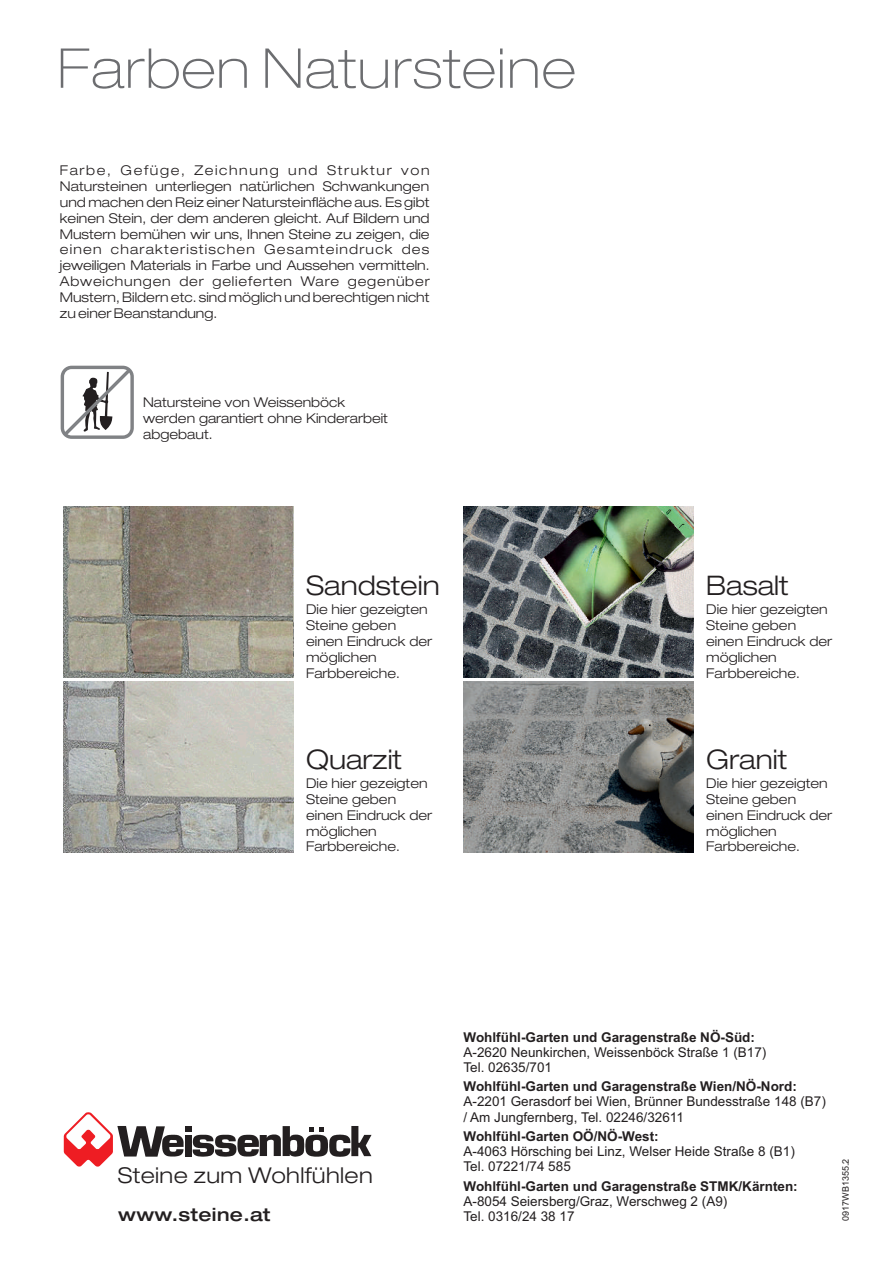
<style>
.page{position:relative;width:893px;height:1263px;background:#fff}
.page>*{position:absolute;margin:0;border:0;box-sizing:border-box;transform-origin:0 0}
.t1{font:100 expanded 54.9px "Helvetica Neue LT Std";letter-spacing:.02em;color:#6c6d70}
.t2{font:300 expanded 27px "Helvetica Neue LT Std";color:#231f20}
.t3{font:300 expanded 21.75px "Helvetica Neue LT Std";letter-spacing:.015em;color:#231f20}
.t4{font:500 expanded 18.15px "Helvetica Neue LT Std";letter-spacing:.02em;color:#231f20}
.t5{font:300 expanded 13.5px/15.9px "Helvetica Neue LT Std";color:#231f20}
.t6{font:13.5px/15.1px "Arial";color:#231f20}
.t7{font:700 13.5px "Arial";color:#231f20}
.t8{font:9px "Arial";color:#231f20}
.s1{font-style:inherit}
</style>
<div class="page">
<div style="left:185px;top:1126px;width:7px;height:6px;background:#231f20"></div>
<div style="left:185px;top:1135px;width:7px;height:21px;background:#231f20"></div>
<svg style="left:193px;top:1126px;width:179px;height:31px"></svg>
<svg style="left:64px;top:1112px;width:120px;height:54px"></svg>
<img style="left:64px;top:506px;width:230px;height:171px">
<img style="left:64px;top:682px;width:230px;height:171px">
<img style="left:463px;top:682px;width:230px;height:171px">
<img style="left:463px;top:506px;width:230px;height:171px">
<svg style="left:61px;top:366px;width:73px;height:73px"></svg>
<h1 class="t1" style="left:57px;top:49px;width:519px">Farben Natursteine</h1>
<p class="t5" style="left:60px;top:164px;width:371px;text-align:justify">Farbe, Gefüge, Zeichnung und Struktur von Natursteinen unterliegen natürlichen Schwankungen und machen den Reiz einer Natursteinfläche aus. Es gibt keinen Stein, der dem anderen gleicht. Auf Bildern und Mustern bemühen wir uns, Ihnen Steine zu zeigen, die einen charakteristischen Gesamteindruck des jeweiligen Materials in Farbe und Aussehen vermitteln.<br>Abweichungen der gelieferten Ware gegenüber Mustern, Bildern etc. sind möglich und berechtigen nicht zu einer Beanstandung.</p>
<p class="t5" style="left:143px;top:396px;width:246px">Natursteine von Weissenböck werden garantiert ohne Kinderarbeit abgebaut.</p>
<h2 class="t2" style="left:306px;top:576px;width:135px">Sandstein</h2>
<p class="t5" style="left:306px;top:603px;width:127px">Die hier gezeigten<br>Steine geben einen Eindruck der möglichen<br>Farbbereiche.</p>
<h2 class="t2" style="left:306px;top:750px;width:97px">Quarzit</h2>
<p class="t5" style="left:306px;top:777px;width:127px">Die hier gezeigten<br>Steine geben einen Eindruck der möglichen<br>Farbbereiche.</p>
<h2 class="t2" style="left:706px;top:576px;width:84px">Basalt</h2>
<p class="t5" style="left:706px;top:603px;width:127px">Die hier gezeigten<br>Steine geben einen Eindruck der möglichen<br>Farbbereiche.</p>
<h2 class="t2" style="left:706px;top:750px;width:82px">Granit</h2>
<p class="t5" style="left:706px;top:777px;width:127px">Die hier gezeigten<br>Steine geben einen Eindruck der möglichen<br>Farbbereiche.</p>
<h3 class="t3" style="left:118px;top:1167px;width:256px">Steine zum Wohlfühlen</h3>
<h3 class="t4" style="left:118px;top:1208px;width:154px">www.steine.at</h3>
<p class="t7" style="left:463px;top:1032px;width:293px">Wohlfühl-Garten und Garagenstraße NÖ-Süd:</p>
<p class="t6" style="left:463px;top:1045px;width:304px">A-2620 Neunkirchen, Weissenböck Straße 1 (B17)<br>Tel. 02635/701</p>
<p class="t7" style="left:463px;top:1081px;width:335px">Wohlfühl-Garten und Garagenstraße Wien/NÖ-Nord:</p>
<p class="t6" style="left:463px;top:1095px;width:364px">A-2201 Gerasdorf bei Wien, Brünner Bundesstraße 148 (B7) / Am Jungfernberg, Tel. 02246/32611</p>
<p class="t7" style="left:463px;top:1131px;width:197px">Wohlfühl-Garten OÖ/NÖ-West:</p>
<p class="t6" style="left:463px;top:1145px;width:333px">A-4063 Hörsching bei Linz, Welser Heide Straße 8 (B1)<br>Tel. 07221/74 585</p>
<p class="t7" style="left:463px;top:1181px;width:336px">Wohlfühl-Garten und Garagenstraße STMK/Kärnten:</p>
<p class="t6" style="left:463px;top:1195px;width:265px">A-8054 Seiersberg/Graz, Werschweg 2 (A9)<br>Tel. 0316/24 38 17</p>
<p class="t8" style="left:842px;top:1221px;width:64px;rotate:-90deg">0<span class="s1">917</span>WB1355.<span class="s1">2</span></p>
</div>
